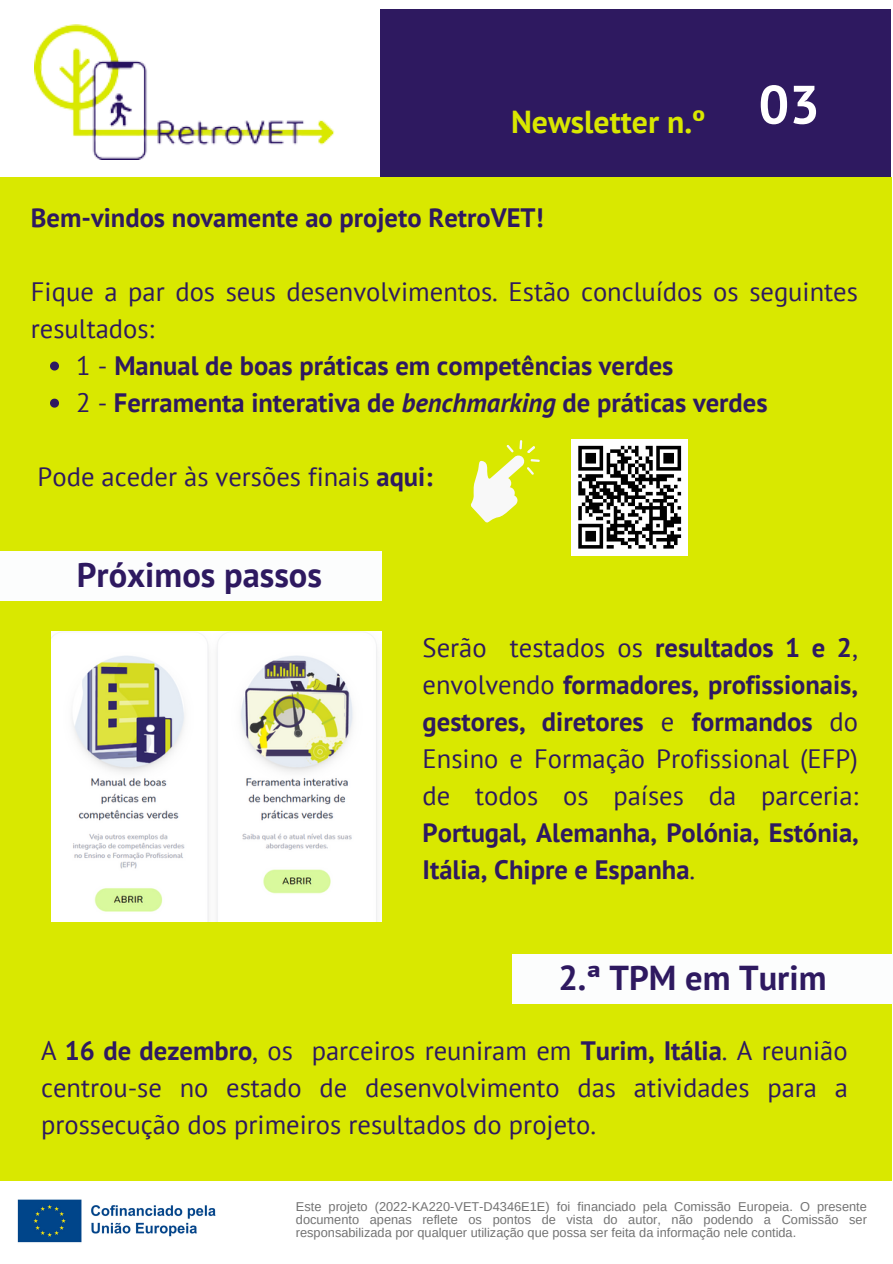
<style>
.page{position:relative;width:893px;height:1264px;background:#fff}
.page>*{position:absolute;margin:0;border:0;box-sizing:border-box;transform-origin:0 0}
.t1{font:700 54px "PT Sans";color:#fff}
.t2{font:700 34.5px "PT Sans";color:#2e1960}
.t3{font:700 31.65px "PT Sans";color:#d9e800}
.t4{font:26.55px/37px "PT Sans";color:#2e1960;text-align:justify}
.t5{font:700 26.55px/37px "PT Sans";color:#2e1960}
.t6{font:12.75px/12.8px "Arimo";color:#737373;text-align:justify}
.s1{font-weight:400}
.s2{font-style:italic}
.s3{font-weight:700}
</style>
<div class="page">
<img style="left:34px;top:25px;width:300px;height:135px">
<div style="left:380px;top:9px;width:510px;height:168px;background:#2e1960"></div>
<div style="left:0;top:177px;width:891px;height:1004px;background:#d9e800"></div>
<img style="left:52px;top:631px;width:329px;height:290px">
<div style="left:0;top:551px;width:381px;height:49px;background:#fcfdfd"></div>
<div style="left:571px;top:439px;width:117px;height:116px;background:#fff"></div>
<svg style="left:578px;top:445px;width:104px;height:104px"></svg>
<svg style="left:470px;top:440px;width:70px;height:83px"></svg>
<div style="left:512px;top:954px;width:380px;height:49px;background:#fcfdfd"></div>
<img style="left:17px;top:1199px;width:199px;height:44px">
<svg style="left:50px;top:361px;width:9px;height:9px"></svg>
<svg style="left:50px;top:398px;width:9px;height:9px"></svg>
<p class="t3" style="left:511px;top:101px;width:196px">Newsletter n.º</p>
<p class="t5" style="left:31px;top:198px;width:514px">Bem-vindos novamente ao projeto RetroVET!</p>
<h1 class="t1" style="left:758px;top:69px;width:63px">03</h1>
<p class="t4" style="left:31px;top:272px;width:828px">Fique a par dos seus desenvolvimentos. Estão concluídos os seguintes resultados:</p>
<p class="t5" style="left:76px;top:346px;width:693px"><span class="s1">1 -</span> Manual de boas práticas em competências verdes<br><span class="s1">2 -</span> Ferramenta interativa de <span class="s2">benchmarking</span> de práticas verdes</p>
<p class="t4" style="left:38px;top:458px;width:396px">Pode aceder às versões finais <span class="s3">aqui:</span></p>
<p class="t2" style="left:77px;top:552px;width:247px">Próximos passos</p>
<p class="t4" style="left:422px;top:628px;width:437px">Serão testados os <span class="s3">resultados 1 e 2</span>, envolvendo <span class="s3">formadores, profissionais, gestores, diretores</span> e <span class="s3">formandos</span> do Ensino e Formação Profissional (EFP) de todos os países da parceria:</p>
<p class="t5" style="left:422px;top:813px;width:438px">Portugal, Alemanha, Polónia, Estónia,<br>Itália, Chipre e Espanha<span class="s1">.</span></p>
<p class="t2" style="left:558px;top:954px;width:269px">2.ª TPM em Turim</p>
<p class="t4" style="left:41px;top:1031px;width:808px">A <span class="s3">16 de dezembro</span>, os parceiros reuniram em <span class="s3">Turim, Itália</span>. A reunião centrou-se no estado de desenvolvimento das atividades para a prossecução dos primeiros resultados do projeto.</p>
<p class="t6" style="left:296px;top:1200px;width:572px">Este projeto (2022-KA220-VET-D4346E1E) foi financiado pela Comissão Europeia. O presente documento apenas reflete os pontos de vista do autor, não podendo a Comissão ser responsabilizada por qualquer utilização que possa ser feita da informação nele contida.</p>
</div>
